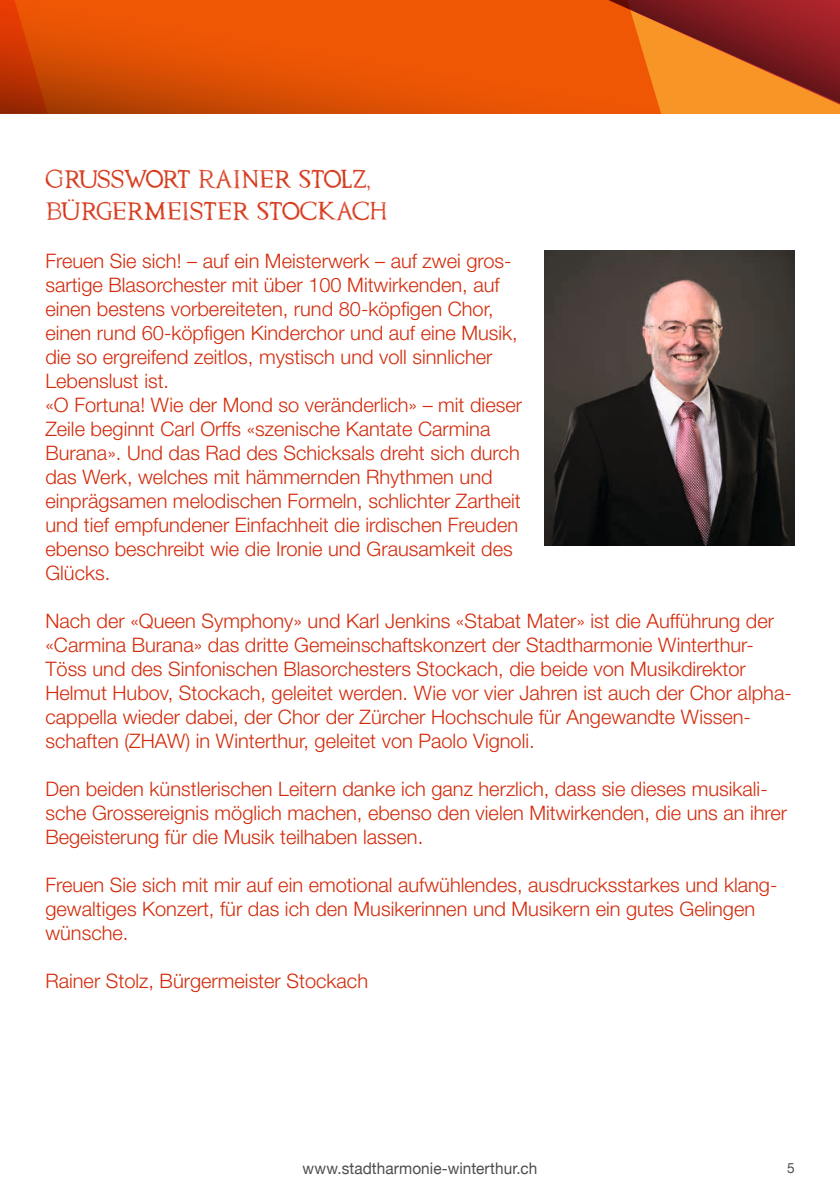
<style>
.page{position:relative;width:840px;height:1191px;background:#fff}
.page>*{position:absolute;margin:0;border:0;box-sizing:border-box;transform-origin:0 0}
.t1{font:26px/31.2px "DK Traiectum";color:#d32c0c}
.t2{font:300 20px/24px "Helvetica Neue";color:#d32c0c}
.t3{font:16px "Helvetica Neue";letter-spacing:.005em;color:#4d4d4c;scale:.96 1}
.t4{font:14px "Helvetica Neue";color:#4d4d4c}
</style>
<div class="page">
<svg style="left:115px;top:0;width:724px;height:113px;background:#db530c"></svg>
<svg style="left:0;top:0;width:115px;height:113px;background:#cf4503"></svg>
<img style="left:544px;top:250px;width:250px;height:295px">
<h1 class="t1" style="left:45px;top:164px;width:343px">GRUSSWORT RAINER STOLZ,<br>BÜRGERMEISTER STOCKACH</h1>
<p class="t2" style="left:45px;top:248px;width:478px">Freuen Sie sich! – auf ein Meisterwerk – auf zwei gros&shy;sartige Blasorchester mit über 100 Mitwirkenden, auf einen bestens vorbereiteten, rund 80-köpfigen Chor, einen rund 60-köpfigen Kinderchor und auf eine Musik, die so ergreifend zeitlos, mystisch und voll sinnlicher Lebenslust ist.<br>«O Fortuna! Wie der Mond so veränderlich» – mit dieser Zeile beginnt Carl Orffs «szenische Kantate Carmina Burana». Und das Rad des Schicksals dreht sich durch das Werk, welches mit hämmernden Rhythmen und einprägsamen melodischen Formeln, schlichter Zartheit und tief empfundener Einfachheit die irdischen Freuden ebenso beschreibt wie die Ironie und Grausamkeit des Glücks.</p>
<p class="t2" style="left:45px;top:608px;width:747px">Nach der «Queen Symphony» und Karl Jenkins «Stabat Mater» ist die Aufführung der «Carmina Burana» das dritte Gemeinschaftskonzert der Stadtharmonie Winterthur-Töss und des Sinfonischen Blasorchesters Stockach, die beide von Musikdirektor Helmut Hubov, Stockach, geleitet werden. Wie vor vier Jahren ist auch der Chor alpha&shy;cappella wieder dabei, der Chor der Zürcher Hochschule für Angewandte Wissen&shy;schaften (ZHAW) in Winterthur, geleitet von Paolo Vignoli.</p>
<p class="t2" style="left:45px;top:776px;width:742px">Den beiden künstlerischen Leitern danke ich ganz herzlich, dass sie dieses musikali&shy;sche Grossereignis möglich machen, ebenso den vielen Mitwirkenden, die uns an ihrer<br>Begeisterung für die Musik teilhaben lassen.</p>
<p class="t2" style="left:45px;top:872px;width:733px">Freuen Sie sich mit mir auf ein emotional aufwühlendes, ausdrucksstarkes und klang&shy;gewaltiges Konzert, für das ich den Musikerinnen und Musikern ein gutes Gelingen wünsche.</p>
<p class="t2" style="left:45px;top:968px;width:324px">Rainer Stolz, Bürgermeister Stockach</p>
<p class="t3" style="left:302px;top:1156px;width:246px">www.stadtharmonie-winterthur.ch</p>
<p class="t4" style="left:786px;top:1158px;width:9px">5</p>
</div>
